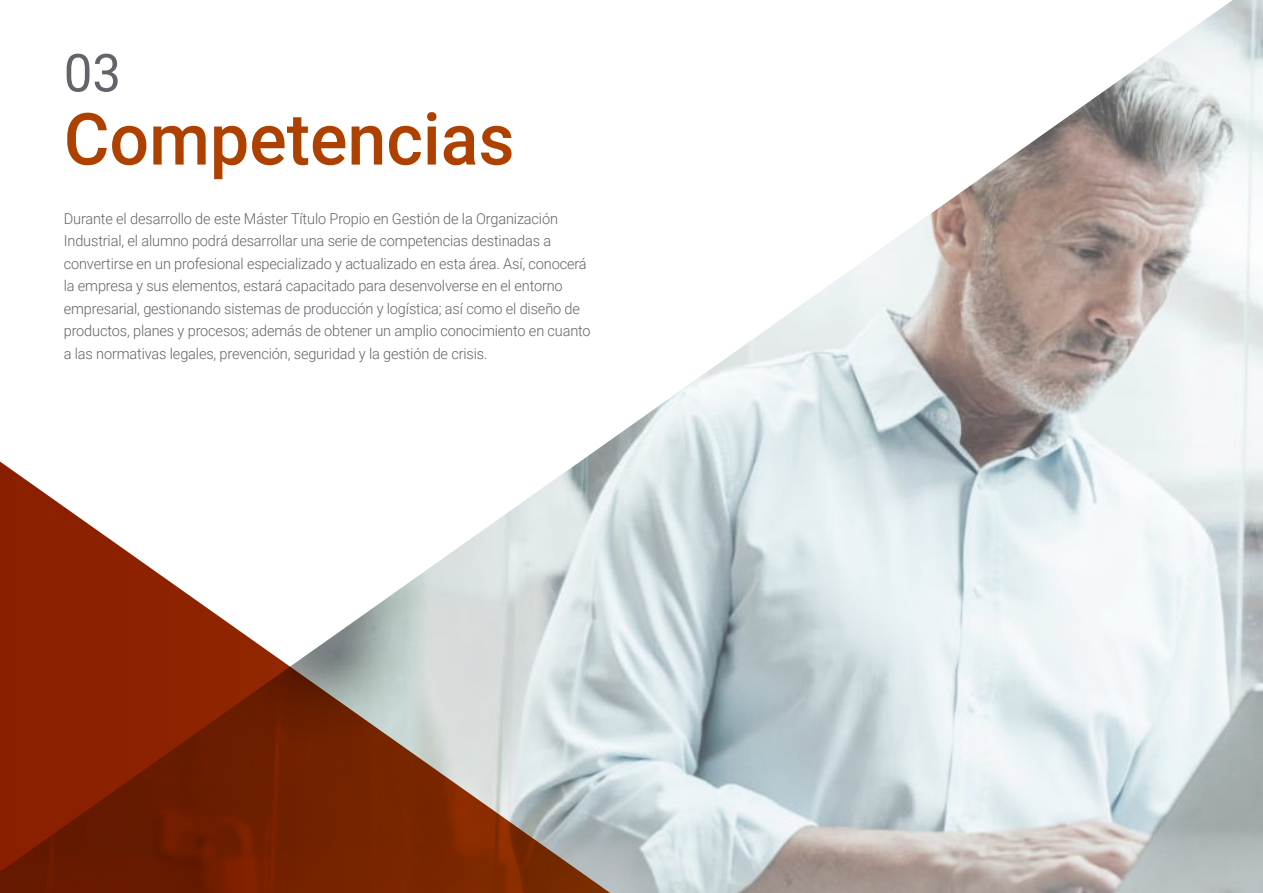
<style>
.page{position:relative;width:1263px;height:893px;background:#fff}
.page>*{position:absolute;margin:0;border:0;box-sizing:border-box;transform-origin:0 0}
.t1{font:500 72px "Roboto";color:#ae4000}
.t2{font:52.5px "Roboto";color:#61646a}
.t3{font:300 15px/22.5px "Roboto";letter-spacing:-.01em;color:#61646a}
</style>
<div class="page">
<img style="left:602px;top:0;width:661px;height:893px">
<svg style="left:0;top:446px;width:640px;height:447px"></svg>
<h2 class="t2" style="left:64px;top:36px;width:59px">03</h2>
<h1 class="t1" style="left:64px;top:89px;width:452px">Competencias</h1>
<p class="t3" style="left:64px;top:207px;width:528px">Durante el desarrollo de este Máster Título Propio en Gestión de la Organización Industrial, el alumno podrá desarrollar una serie de competencias destinadas a convertirse en un profesional especializado y actualizado en esta área. Así, conocerá la empresa y sus elementos, estará capacitado para desenvolverse en el entorno empresarial, gestionando sistemas de producción y logística; así como el diseño de productos, planes y procesos; además de obtener un amplio conocimiento en cuanto a las normativas legales, prevención, seguridad y la gestión de crisis.</p>
</div>
